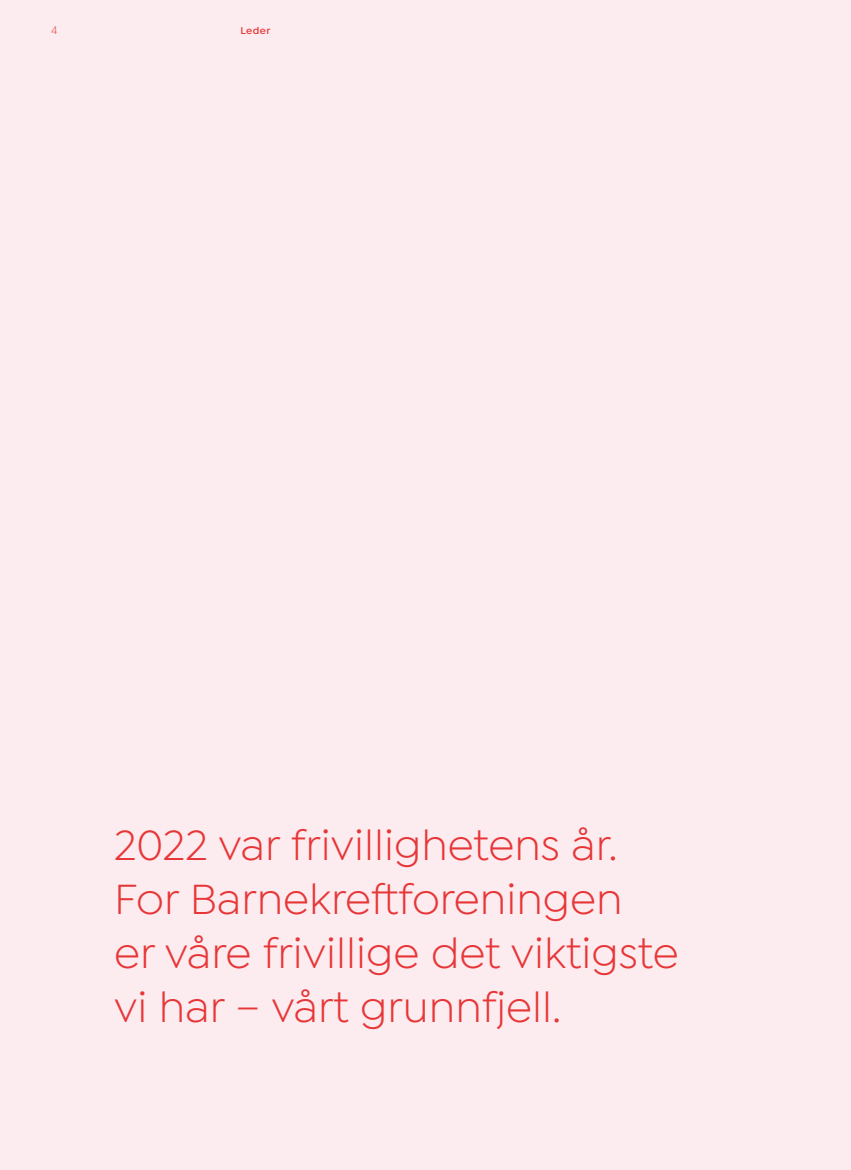
<style>
.page{position:relative;width:851px;height:1170px;background:#fff}
.page>*{position:absolute;margin:0;border:0;box-sizing:border-box;transform-origin:0 0}
.t1{font:45px/54px "Isidora Sans";color:#e73638}
.t2{font:600 10.5px "Isidora Sans";letter-spacing:.05em;color:#e73638}
.t3{font:300 10.5px "Graphik";color:#e73638}
</style>
<div class="page">
<div style="left:0;top:0;width:850px;height:1169px;background:#fcecef"></div>
<p class="t3" style="left:51px;top:23px;width:8px">4</p>
<p class="t2" style="left:240px;top:24px;width:32px">Leder</p>
<p class="t1" style="left:114px;top:817px;width:566px">2022 var frivillighetens år.<br>For Barnekreftforeningen<br>er våre frivillige det viktigste vi har – vårt grunnfjell.</p>
</div>
